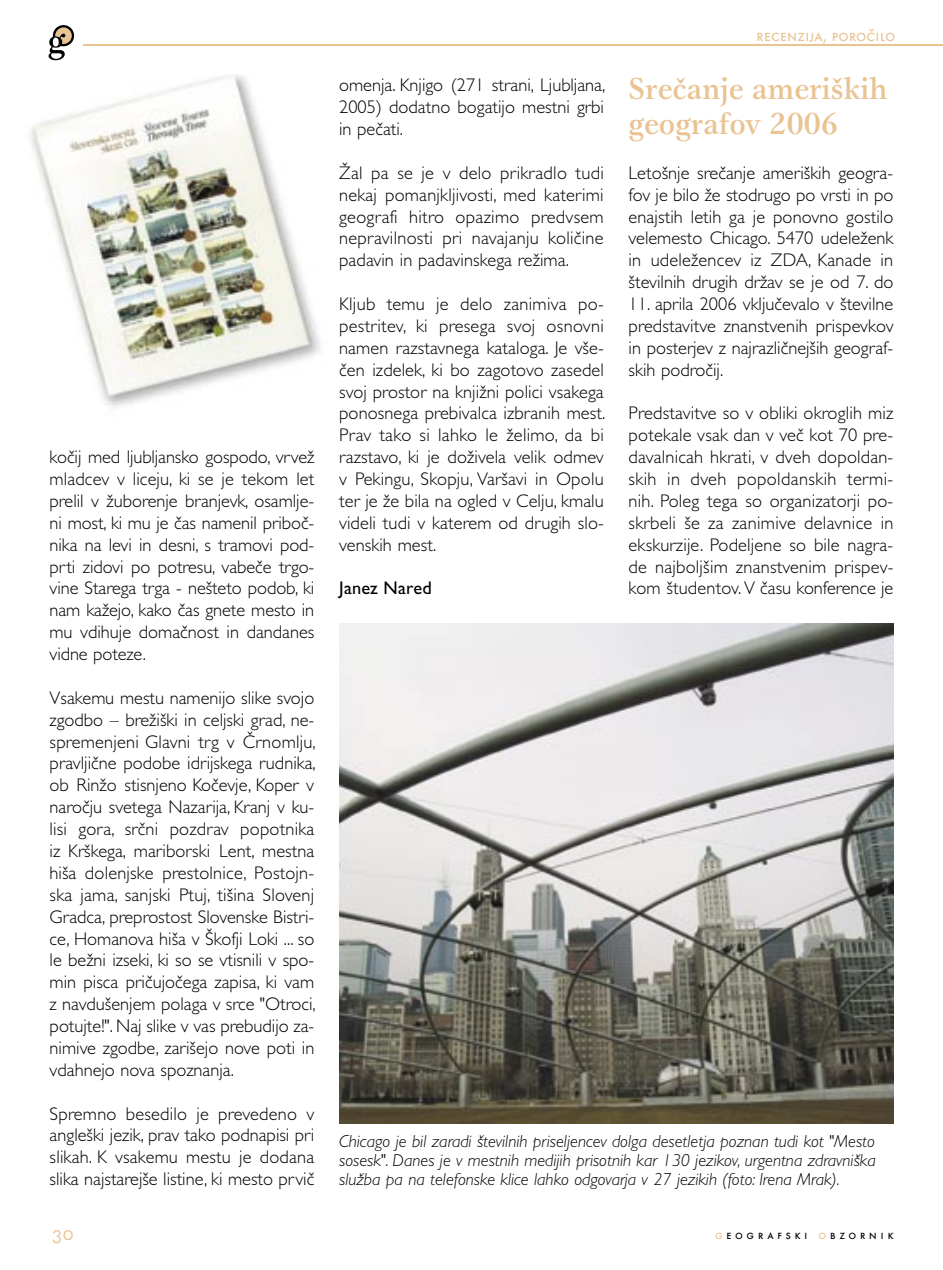
<style>
.page{position:relative;width:943px;height:1270px;background:#fff}
.page>*{position:absolute;margin:0;border:0;box-sizing:border-box;transform-origin:0 0}
.t1{font:500 31.5px/35px "Gamma Itc TEE";color:#e9c392}
.t2{font:19.25px "Futura SCTEE";color:#e9c392}
.t3{font:18.38px/21.9px "SLO Gill Sans Light Normal";color:#000;text-align:justify}
.t4{font:18.38px "Futura SCTEE";color:#e9c392}
.t5{font:18.38px "SLO Gill Sans";letter-spacing:.005em;color:#000}
.t6{font:italic 300 17.5px/19.2px "SLO Gill Sans";color:#000;text-align:justify}
.t7{font:14px "Futura SCTEE";letter-spacing:.25em;color:#000}
.s1{color:#e9c392}
</style>
<div class="page">
<hr style="left:84px;top:45px;width:859px;height:1px;background:#e9c392">
<svg style="left:49px;top:25px;width:25px;height:35px"></svg>
<img style="left:30px;top:75px;width:290px;height:333px">
<img style="left:339px;top:623px;width:554px;height:500px">
<p class="t3" style="left:50px;top:446px;width:266px">kočij med ljubljansko gospodo, vrvež mladcev v liceju, ki se je tekom let prelil v žuborenje branjevk, osamlje&shy;ni most, ki mu je čas namenil priboč&shy;nika na levi in desni, s tramovi pod&shy;prti zidovi po potresu, vabeče trgo&shy;vine Starega trga - nešteto podob, ki nam kažejo, kako čas gnete mesto in mu vdihuje domačnost in dandanes vidne poteze.</p>
<p class="t3" style="left:50px;top:687px;width:268px">Vsakemu mestu namenijo slike svojo zgodbo – brežiški in celjski grad, ne&shy;spremenjeni Glavni trg v Črnomlju, pravljične podobe idrijskega rudnika, ob Rinžo stisnjeno Kočevje, Koper v naročju svetega Nazarija, Kranj v ku&shy;lisi gora, srčni pozdrav popotnika iz Krškega, mariborski Lent, mestna hiša dolenjske prestolnice, Postojn&shy;ska jama, sanjski Ptuj, tišina Slovenj Gradca, preprostost Slovenske Bistri&shy;ce, Homanova hiša v Škofji Loki ... so le bežni izseki, ki so se vtisnili v spo&shy;min pisca pričujočega zapisa, ki vam z navdušenjem polaga v srce "Otroci, potujte!". Naj slike v vas prebudijo za&shy;nimive zgodbe, zarišejo nove poti in vdahnejo nova spoznanja.</p>
<p class="t3" style="left:50px;top:1103px;width:266px">Spremno besedilo je prevedeno v angleški jezik, prav tako podnapisi pri slikah. K vsakemu mestu je dodana slika najstarejše listine, ki mesto prvič</p>
<p class="t3" style="left:339px;top:74px;width:268px">omenja. Knjigo (271 strani, Ljubljana, 2005) dodatno bogatijo mestni grbi in pečati.</p>
<p class="t3" style="left:339px;top:162px;width:266px">Žal pa se je v delo prikradlo tudi nekaj pomanjkljivosti, med katerimi geografi hitro opazimo predvsem nepravilnosti pri navajanju količine padavin in padavinskega režima.</p>
<p class="t3" style="left:339px;top:293px;width:268px">Kljub temu je delo zanimiva po&shy;pestritev, ki presega svoj osnovni namen raz stavnega kataloga. Je vše&shy;čen izdelek, ki bo zagotovo zasedel svoj prostor na knjižni polici vsakega ponosnega prebivalca izbranih mest.<br>Prav tako si lahko le želimo, da bi razstavo, ki je doživela velik odmev v Pekingu, Skopju, Varšavi in Opolu ter je že bila na ogled v Celju, kmalu videli tudi v katerem od drugih slo&shy;venskih mest.</p>
<p class="t5" style="left:339px;top:578px;width:94px">Janez Nared</p>
<p class="t4" style="left:756px;top:25px;width:141px">recenzija, poročilo</p>
<h1 class="t1" style="left:628px;top:71px;width:260px">Srečanje ameriških geografov 2006</h1>
<p class="t3" style="left:628px;top:162px;width:266px">Letošnje srečanje ameriških geogra&shy;fov je bilo že stodrugo po vrsti in po enajstih letih ga je ponovno gostilo velemesto Chicago. 5470 udeleženk in udeležencev iz ZDA, Kanade in številnih drugih držav se je od 7. do</p>
<p class="t3" style="left:628px;top:293px;width:266px">11. aprila 2006 vključevalo v številne predstavitve znanstvenih prispevkov in posterjev z najrazličnejših geograf&shy;skih področij.</p>
<p class="t3" style="left:628px;top:403px;width:266px">Predstavitve so v obliki okroglih miz potekale vsak dan v več kot 70 pre&shy;davalnicah hkrati, v dveh dopoldan&shy;skih in dveh popoldanskih termi&shy;nih. Poleg tega so organizatorji po&shy;skrbeli še za zanimive delavnice in ekskurzije. Podeljene so bile nagra&shy;de najboljšim znanstvenim prispev&shy;kom študentov. V času konference je</p>
<p class="t6" style="left:339px;top:1131px;width:538px">Chicago je bil zaradi številnih priseljencev dolga desetletja poznan tudi kot "Mesto sosesk". Danes je v mestnih medijih prisotnih kar 130 jezikov, urgentna zdravniška služba pa na telefonske klice lahko odgovarja v 27 jezikih (foto: Irena Mrak).</p>
<p class="t2" style="left:52px;top:1222px;width:23px">30</p>
<p class="t7" style="left:715px;top:1226px;width:180px"><span class="s1">g</span>eografski <span class="s1">o</span>bzornik</p>
</div>
